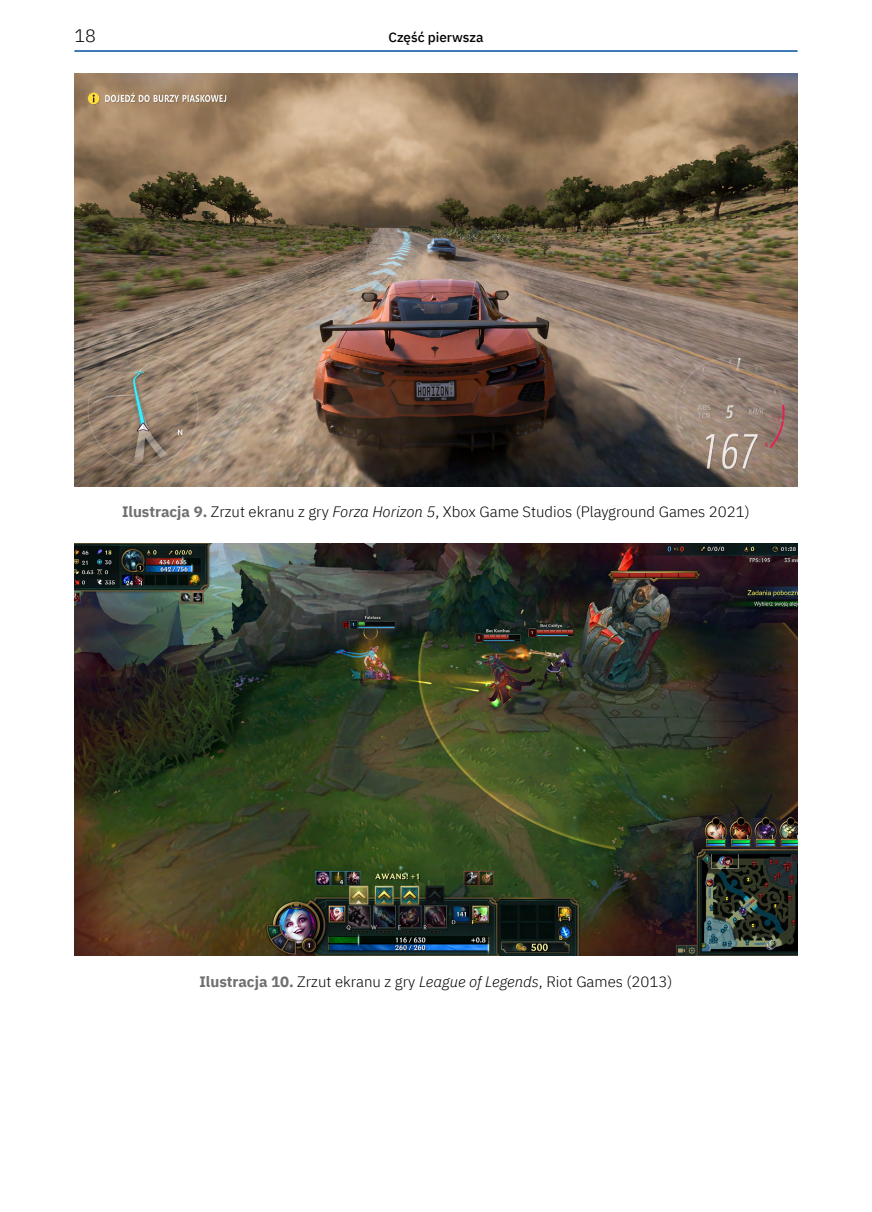
<style>
.page{position:relative;width:872px;height:1212px;background:#fff}
.page>*{position:absolute;margin:0;border:0;box-sizing:border-box;transform-origin:0 0}
.t1{font:300 18px "IBM Plex Sans";color:#000}
.t2{font:300 15px "IBM Plex Sans";color:#000}
.t3{font:500 13.5px "IBM Plex Sans";color:#000}
.s1{font-weight:700;color:#706f6f}
.s2{font-style:italic}
</style>
<div class="page">
<hr style="left:74px;top:50px;width:723px;height:2px;background:#004f9f">
<img style="left:74px;top:74px;width:723px;height:412px">
<img style="left:74px;top:543px;width:723px;height:413px">
<p class="t1" style="left:74px;top:22px;width:23px">18</p>
<p class="t3" style="left:388px;top:27px;width:96px">Część pierwsza</p>
<p class="t2" style="left:122px;top:500px;width:629px"><span class="s1">Ilustracja 9.</span> Zrzut ekranu z gry <span class="s2">Forza Horizon 5</span>, Xbox Game Studios (Playground Games 2021)</p>
<p class="t2" style="left:199px;top:970px;width:474px"><span class="s1">Ilustracja 10.</span> Zrzut ekranu z gry <span class="s2">League of Legends</span>, Riot Games (2013)</p>
</div>
